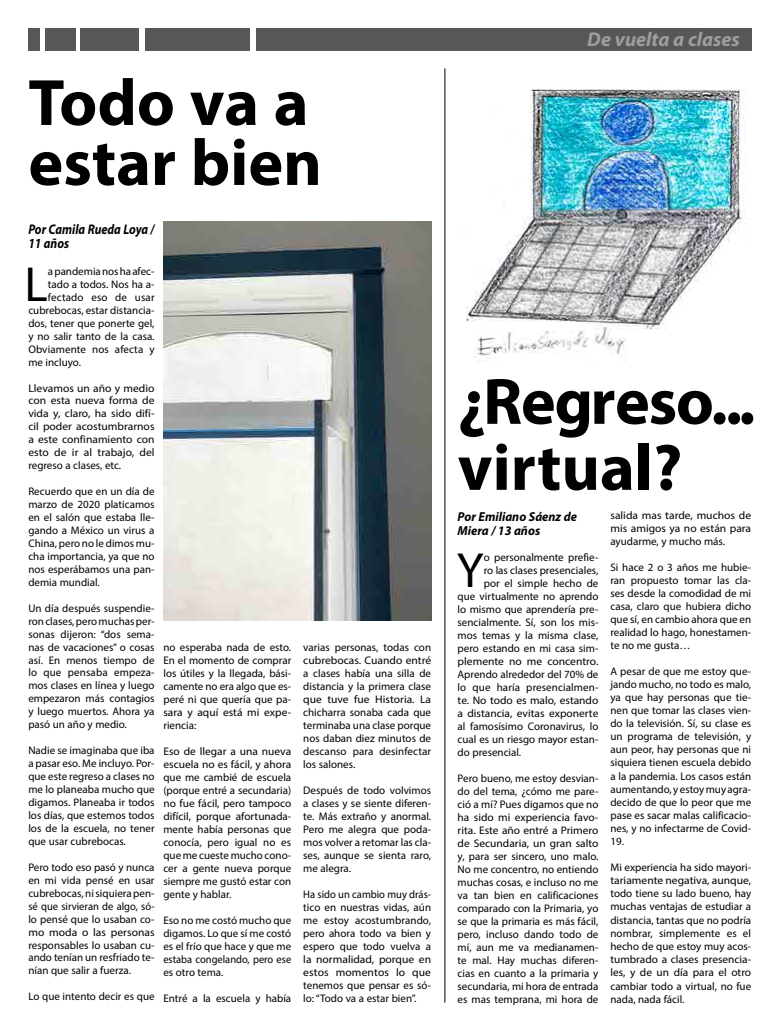
<style>
.page{position:relative;width:780px;height:1035px;background:#fff}
.page>*{position:absolute;margin:0;border:0;box-sizing:border-box;transform-origin:0 0}
.t1{font:700 66px/60px "Myriad Pro";color:#000}
.t2{font:49.6px "Myriad Pro";color:#000}
.t3{font:49.4px "Myriad Pro";color:#000}
.t4{font:italic 700 20px "Myriad Pro";color:#9d9d9c}
.t5{font:italic 700 14px/14px "Myriad Pro";color:#000;scale:.86 1}
.t6{font:italic 700 13px/14px "Myriad Pro";color:#000;scale:.96 1}
.t7{font:11px/13px "Myriad Pro";color:#000;text-align:justify}
.t8{font:11px/13px "Myriad Pro";color:#000;text-align:justify;scale:1.04 1}
.t9{font:11px/13px "Myriad Pro";color:#000;text-align:justify;scale:1.05 1}
.t10{font:11px/13px "Myriad Pro";color:#000;text-align:justify;scale:.96 1}
</style>
<div class="page">
<img style="left:466px;top:89px;width:281px;height:273px">
<div style="left:256px;top:28px;width:495px;height:23px;background:#575756"></div>
<div style="left:145px;top:28px;width:104px;height:23px;background:#575756"></div>
<div style="left:81px;top:28px;width:58px;height:23px;background:#575756"></div>
<div style="left:45px;top:28px;width:30px;height:23px;background:#575756"></div>
<div style="left:28px;top:28px;width:11px;height:23px;background:#575756"></div>
<hr style="left:444px;top:68px;width:1px;height:934px;background:#000">
<img style="left:164px;top:221px;width:267px;height:399px">
<h1 class="t1" style="left:28px;top:79px;width:295px">Todo va a estar bien</h1>
<p class="t5" style="left:28px;top:223px;width:148px">Por Camila Rueda Loya /<br>11 años</p>
<h3 class="t3" style="left:25px;top:260px;width:25px">L</h3>
<p class="t7" style="left:48px;top:265px;width:108px">a pandemia nos ha afec-</p>
<p class="t7" style="left:48px;top:278px;width:108px">tado a todos. Nos ha a-</p>
<p class="t7" style="left:48px;top:291px;width:108px">fectado eso de usar</p>
<p class="t7" style="left:28px;top:304px;width:128px">cubrebocas, estar distancia-</p>
<p class="t7" style="left:28px;top:317px;width:128px">dos, tener que ponerte gel,</p>
<p class="t7" style="left:28px;top:330px;width:128px">y no salir tanto de la casa.</p>
<p class="t7" style="left:28px;top:343px;width:128px">Obviamente nos afecta y</p>
<p class="t7" style="left:28px;top:356px;width:54px">me incluyo.</p>
<p class="t9" style="left:28px;top:382px;width:122px">Llevamos un año y medio con esta nueva forma de vida y, claro, ha sido difí&shy;cil poder acostumbrarnos a este confinamiento con esto de ir al trabajo, del regreso a clases, etc.</p>
<p class="t7" style="left:28px;top:485px;width:128px">Recuerdo que en un día de marzo de 2020 platicamos en el salón que estaba lle&shy;gando a México un virus a China, pero no le dimos mu&shy;cha importancia, ya que no nos esperábamos una pan&shy;demia mundial.</p>
<p class="t7" style="left:28px;top:602px;width:128px">Un día después suspendie&shy;ron clases, pero muchas per&shy;sonas dijeron: “dos sema&shy;nas de vacaciones” o cosas así. En menos tiempo de lo que pensaba empeza&shy;mos clases en línea y luego empezaron más contagios y luego muertos. Ahora ya pasó un año y medio.</p>
<p class="t7" style="left:28px;top:744px;width:128px">Nadie se imaginaba que iba a pasar eso. Me incluyo. Por&shy;que este regreso a clases no me lo planeaba mucho que digamos. Planeaba ir todos los días, que estemos todos los de la escuela, no tener que usar cubrebocas.</p>
<p class="t7" style="left:28px;top:861px;width:128px">Pero todo eso pasó y nunca en mi vida pensé en usar cubrebocas, ni siquiera pen&shy;sé que sirvieran de algo, só&shy;lo pensé que lo usaban co&shy;mo moda o las personas responsables lo usaban cu&shy;ando tenían un resfriado te&shy;nían que salir a fuerza.</p>
<p class="t7" style="left:28px;top:990px;width:128px">Lo que intento decir es que</p>
<p class="t7" style="left:163px;top:641px;width:129px">no esperaba nada de esto.<br>En el momento de comprar los útiles y la llegada, bási&shy;camente no era algo que es&shy;peré ni que quería que pa&shy;sara y aquí está mi expe&shy;riencia:</p>
<p class="t8" style="left:163px;top:745px;width:124px">Eso de llegar a una nueva escuela no es fácil, y ahora que me cambié de escuela (porque entré a secundaria) no fue fácil, pero tampoco difícil, porque afortunada&shy;mente había personas que conocía, pero igual no es que me cueste mucho cono&shy;cer a gente nueva porque siempre me gustó estar con gente y hablar.</p>
<p class="t7" style="left:163px;top:914px;width:129px">Eso no me costó mucho que digamos. Lo que sí me costó es el frío que hace y que me estaba congelando, pero ese es otro tema.</p>
<p class="t7" style="left:163px;top:992px;width:129px">Entré a la escuela y había</p>
<p class="t7" style="left:303px;top:641px;width:129px">varias personas, todas con cubrebocas. Cuando entré a clases había una silla de distancia y la primera clase que tuve fue Historia. La chicharra sonaba cada que terminaba una clase porque nos daban diez minutos de descanso para desinfectar los salones.</p>
<p class="t7" style="left:303px;top:784px;width:129px">Después de todo volvimos a clases y se siente diferen&shy;te. Más extraño y anormal.<br>Pero me alegra que poda&shy;mos volver a retomar las cla&shy;ses, aunque se sienta raro, me alegra.</p>
<p class="t10" style="left:303px;top:888px;width:135px">Ha sido un cambio muy drás&shy;tico en nuestras vidas, aún me estoy acostumbrando, pero ahora todo va bien y espero que todo vuelva a la normalidad, porque en estos momentos lo que tenemos que pensar es só&shy;lo: “Todo va a estar bien”.</p>
<h3 class="t4" style="left:587px;top:31px;width:154px">De vuelta a clases</h3>
<h1 class="t1" style="left:457px;top:375px;width:299px;line-height:66px">¿Regreso... virtual?</h1>
<p class="t6" style="left:457px;top:510px;width:126px">Por Emiliano Sáenz de<br>Miera / 13 años</p>
<h2 class="t2" style="left:457px;top:546px;width:28px">Y</h2>
<p class="t7" style="left:484px;top:551px;width:116px">o personalmente prefie-</p>
<p class="t7" style="left:484px;top:564px;width:116px">ro las clases presenciales,</p>
<p class="t7" style="left:484px;top:577px;width:116px">por el simple hecho de</p>
<p class="t7" style="left:457px;top:590px;width:142px">que virtualmente no aprendo</p>
<p class="t7" style="left:457px;top:603px;width:142px">lo mismo que aprendería pre-</p>
<p class="t7" style="left:457px;top:616px;width:142px">sencialmente. Sí, son los mis-</p>
<p class="t7" style="left:457px;top:629px;width:142px">mos temas y la misma clase,</p>
<p class="t7" style="left:457px;top:642px;width:142px">pero estando en mi casa sim-</p>
<p class="t9" style="left:457px;top:655px;width:136px">plemente no me concentro.</p>
<p class="t7" style="left:457px;top:668px;width:142px">Aprendo alrededor del 70% de</p>
<p class="t7" style="left:457px;top:681px;width:142px">lo que haría presencialmen-</p>
<p class="t8" style="left:457px;top:694px;width:137px">te. No todo es malo, estando</p>
<p class="t8" style="left:457px;top:707px;width:137px">a distancia, evitas exponerte</p>
<p class="t7" style="left:457px;top:720px;width:142px">al famosísimo Coronavirus, lo</p>
<p class="t7" style="left:457px;top:733px;width:142px">cual es un riesgo mayor estan-</p>
<p class="t7" style="left:457px;top:746px;width:65px">do presencial.</p>
<p class="t7" style="left:457px;top:772px;width:142px">Pero bueno, me estoy desvian&shy;do del tema, ¿cómo me pare&shy;ció a mí? Pues digamos que no ha sido mi experiencia favo&shy;rita. Este año entré a Primero de Secundaria, un gran salto y, para ser sincero, uno malo.<br>No me concentro, no entiendo muchas cosas, e incluso no me va tan bien en calificaciones comparado con la Primaria, yo se que la primaria es más fácil, pero, incluso dando todo de mí, aun me va medianamen&shy;te mal. Hay muchas diferen&shy;cias en cuanto a la primaria y secundaria, mi hora de entrada es mas temprana, mi hora de</p>
<p class="t9" style="left:610px;top:509px;width:136px">salida mas tarde, muchos de mis amigos ya no están para ayudarme, y mucho más.</p>
<p class="t7" style="left:610px;top:561px;width:142px">Si hace 2 o 3 años me hubie&shy;ran propuesto tomar las cla&shy;ses desde la comodidad de mi casa, claro que hubiera dicho que sí, en cambio ahora que en realidad lo hago, honestamen&shy;te no me gusta…</p>
<p class="t7" style="left:610px;top:665px;width:142px">A pesar de que me estoy que&shy;jando mucho, no todo es malo, ya que hay personas que tie&shy;nen que tomar las clases vien&shy;do la televisión. Sí, su clase es un programa de televisión, y aun peor, hay personas que ni siquiera tienen escuela debido a la pandemia. Los casos están aumentando, y estoy muy agra&shy;decido de que lo peor que me pase es sacar malas calificacio&shy;nes, y no infectarme de Covid-19.</p>
<p class="t7" style="left:610px;top:861px;width:142px">Mi experiencia ha sido mayori&shy;tariamente negativa, aunque, todo tiene su lado bueno, hay muchas ventajas de estudiar a distancia, tantas que no podría nombrar, simplemente es el hecho de que estoy muy acos&shy;tumbrado a clases presencia&shy;les, y de un día para el otro cambiar todo a virtual, no fue nada, nada fácil.</p>
</div>
